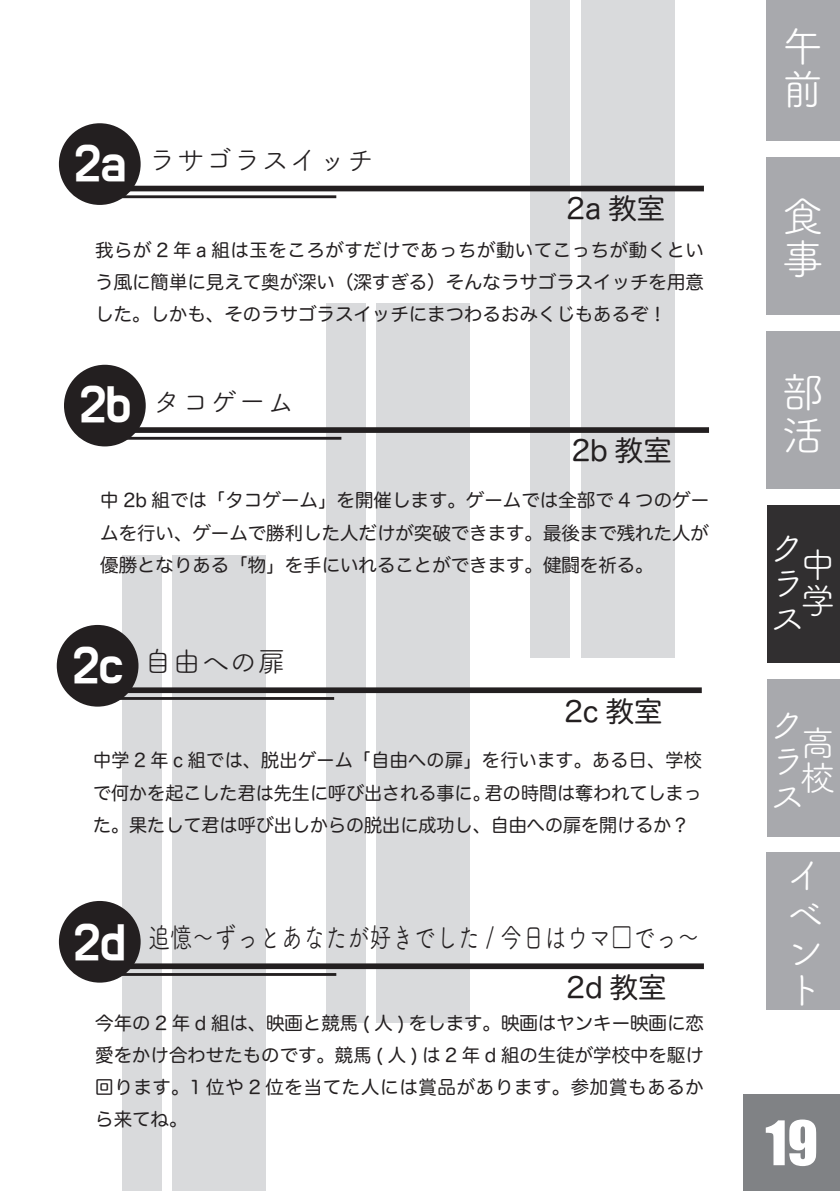
<style>
.page{position:relative;width:840px;height:1191px;background:#fff}
.page>*{position:absolute;margin:0;border:0;box-sizing:border-box;transform-origin:0 0}
.t1{font:56.6px "Impact";color:#fff}
.t2{font:42.6px "BM Do Hyeon OTF";color:#fff}
.t3{font:42.6px/42.6px "Tsuku B Rd Gothic";color:#fff}
.t4{font:38.2px/38.2px "Tsuku B Rd Gothic";color:#fff}
.t5{font:35.4px/35.4px "Tsuku B Rd Gothic";color:#fff;text-align:justify}
.t6{font:28.4px "Tsuku A Rd Gothic";color:#231f20;scale:.78 1}
.t7{font:28.4px "Tsuku A Rd Gothic";color:#231f20}
.t8{font:28.4px "Hira Maru Pro W4";color:#231f20}
.t9{font:18.4px/32.2px "Hira Maru Pro W4";color:#231f20;text-align:justify}
.s1{font-family:"BM Do Hyeon OTF";font-size:42.6px;color:#fff}
</style>
<div class="page">
<div style="left:743px;top:1094px;width:96px;height:97px;background:#808285"></div>
<div style="left:326px;top:303px;width:39px;height:719px;background:#d9dadc"></div>
<div style="left:530px;top:0;width:40px;height:657px;background:#d9dadc"></div>
<div style="left:122px;top:555px;width:39px;height:636px;background:#d9dadc"></div>
<div style="left:172px;top:555px;width:93px;height:636px;background:#d9dadc"></div>
<div style="left:581px;top:0;width:93px;height:657px;background:#d9dadc"></div>
<div style="left:376px;top:303px;width:93px;height:720px;background:#d9dadc"></div>
<div style="left:59px;top:123px;width:81px;height:82px;background:#231f20;border-radius:50%"></div>
<div style="left:129px;top:186px;width:574px;height:5px;background:#231f20"></div>
<hr style="left:102px;top:195px;width:234px;height:3px;background:#231f20">
<div style="left:64px;top:365px;width:82px;height:81px;background:#231f20;border-radius:50%"></div>
<div style="left:134px;top:427px;width:574px;height:6px;background:#231f20"></div>
<hr style="left:107px;top:437px;width:234px;height:3px;background:#231f20">
<div style="left:57px;top:625px;width:81px;height:81px;background:#231f20;border-radius:50%"></div>
<div style="left:126px;top:687px;width:575px;height:6px;background:#231f20"></div>
<hr style="left:100px;top:697px;width:234px;height:3px;background:#231f20">
<div style="left:59px;top:901px;width:81px;height:81px;background:#231f20;border-radius:50%"></div>
<div style="left:129px;top:963px;width:574px;height:6px;background:#231f20"></div>
<hr style="left:102px;top:973px;width:234px;height:3px;background:#231f20">
<div style="left:766px;top:0;width:73px;height:140px;background:#a8a9ad"></div>
<div style="left:766px;top:157px;width:73px;height:157px;background:#a8a9ad"></div>
<div style="left:766px;top:852px;width:73px;height:158px;background:#a8a9ad"></div>
<div style="left:766px;top:331px;width:73px;height:158px;background:#a8a9ad"></div>
<div style="left:767px;top:506px;width:72px;height:157px;background:#312f30"></div>
<div style="left:767px;top:679px;width:72px;height:157px;background:#a8a9ad"></div>
<h3 class="t7" style="left:75px;top:138px;width:301px"><span class="s1">2a</span> ラサゴラスイッチ</h3>
<h3 class="t8" style="left:566px;top:184px;width:100px">2a 教室</h3>
<p class="t9" style="left:95px;top:233px;width:610px">我らが 2 年 a 組は玉をころがすだけであっちが動いてこっちが動くという風に簡単に見えて奥が深い（深すぎる）そんなラサゴラスイッチを用意した。しかも、そのラサゴラスイッチにまつわるおみくじもあるぞ！</p>
<h2 class="t2" style="left:80px;top:382px;width:53px">2b</h2>
<h3 class="t7" style="left:153px;top:380px;width:143px">タコゲーム</h3>
<h3 class="t8" style="left:571px;top:426px;width:101px">2b 教室</h3>
<p class="t9" style="left:100px;top:483px;width:610px">中 2b 組では「タコゲーム」を開催します。ゲームでは全部で 4 つのゲームを行い、ゲームで勝利した人だけが突破できます。最後まで残れた人が優勝となりある「物」を手にいれることができます。健闘を祈る。</p>
<h2 class="t2" style="left:73px;top:643px;width:51px">2c</h2>
<h3 class="t7" style="left:144px;top:640px;width:143px">自由への扉</h3>
<h3 class="t8" style="left:564px;top:686px;width:99px">2c 教室</h3>
<p class="t9" style="left:93px;top:743px;width:610px">中学 2 年 c 組では、脱出ゲーム「自由への扉」を行います。ある日、学校で何かを起こした君は先生に呼び出される事に。君の時間は奪われてしまった。果たして君は呼び出しからの脱出に成功し、自由への扉を開けるか？</p>
<h2 class="t2" style="left:74px;top:919px;width:53px">2d</h2>
<h3 class="t6" style="left:148px;top:916px;width:708px">追憶～ずっとあなたが好きでした / 今日はウマ□でっ～</h3>
<h3 class="t8" style="left:566px;top:962px;width:101px">2d 教室</h3>
<p class="t9" style="left:95px;top:1005px;width:610px">今年の 2 年 d 組は、映画と競馬 ( 人 ) をします。映画はヤンキー映画に恋愛をかけ合わせたものです。競馬 ( 人 ) は 2 年 d 組の生徒が学校中を駆け回ります。1 位や 2 位を当てた人には賞品があります。参加賞もあるから来てね。</p>
<h2 class="t3" style="left:781px;top:22px;width:40px">午前</h2>
<h2 class="t3" style="left:781px;top:193px;width:41px">食事</h2>
<h2 class="t3" style="left:781px;top:368px;width:41px">部活</h2>
<h3 class="t5" style="left:770px;top:527px;width:32px">クラス</h3>
<h3 class="t5" style="left:799px;top:545px;width:34px">中学</h3>
<h3 class="t5" style="left:770px;top:705px;width:32px">クラス</h3>
<h3 class="t5" style="left:799px;top:723px;width:35px">高校</h3>
<h3 class="t4" style="left:785px;top:853px;width:36px">イベント</h3>
<h1 class="t1" style="left:765px;top:1099px;width:54px">19</h1>
</div>
